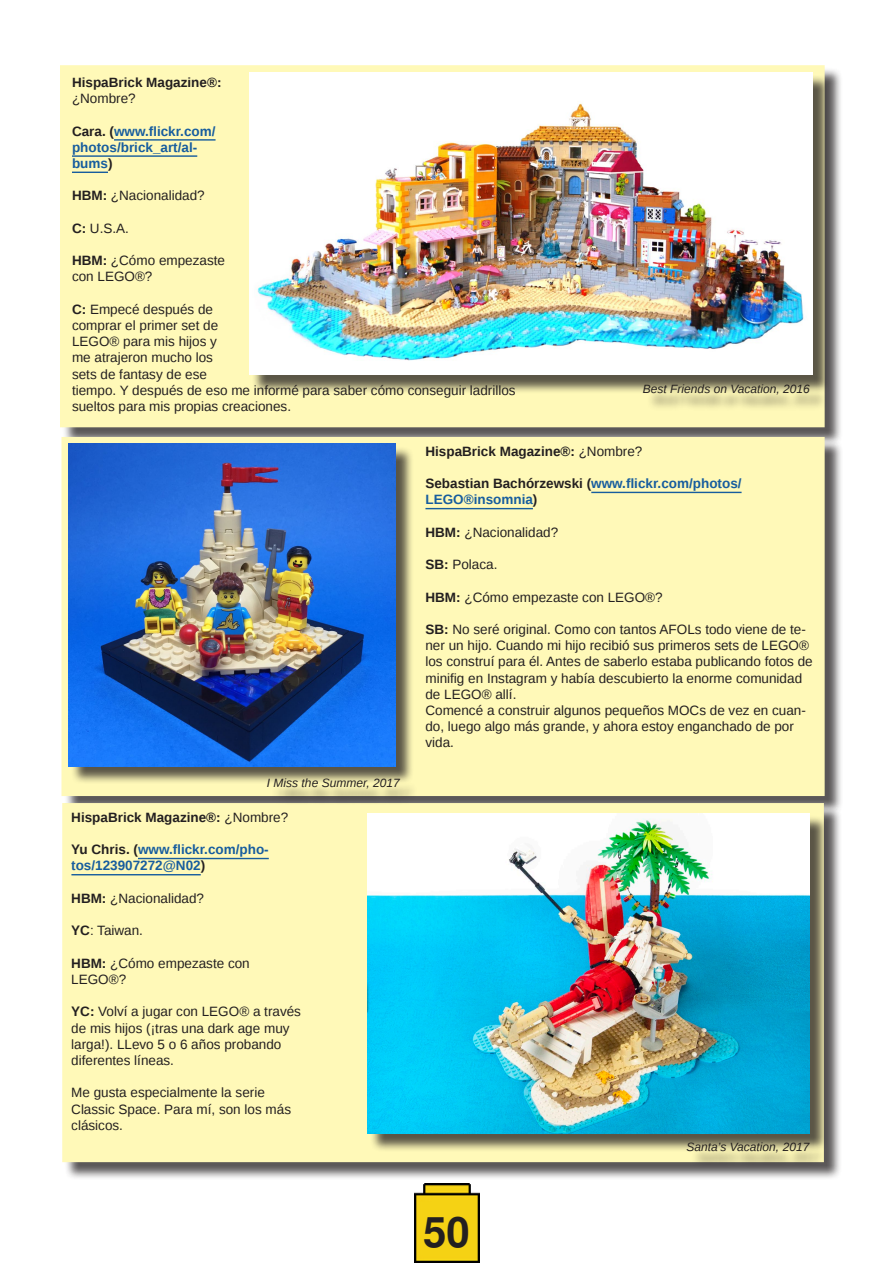
<style>
.page{position:relative;width:893px;height:1263px;background:#fff}
.page>*{position:absolute;margin:0;border:0;box-sizing:border-box;transform-origin:0 0}
.t1{font:700 42px "Free Sans";color:#231f20}
.t2{font:13.5px/16.2px "Liberation Sans";color:#231f20}
.t3{font:700 13.5px/16.2px "Liberation Sans";color:#175d9e}
.t4{font:700 13.5px "Liberation Sans";color:#231f20}
.t5{font:italic 12px "Liberation Sans";color:#231f20}
.s1{color:#231f20}
.s2{font-weight:700}
.s3{font-weight:400}
</style>
<div class="page">
<div style="left:62px;top:67px;width:781px;height:379px;background:#231f20;opacity:.75"></div>
<div style="left:66px;top:71px;width:753px;height:350px;background:#fff9b8"></div>
<hr style="left:114px;top:139px;width:102px;height:2px;background:#175d9e">
<hr style="left:72px;top:155px;width:125px;height:2px;background:#175d9e">
<hr style="left:72px;top:172px;width:36px;height:1px;background:#175d9e">
<div style="left:60px;top:65px;width:765px;height:362px;border:12px solid #fff9b8"></div>
<div style="left:64px;top:439px;width:780px;height:375px;background:#231f20;opacity:.75"></div>
<div style="left:66px;top:441px;width:754px;height:350px;background:#fff9b8"></div>
<hr style="left:591px;top:492px;width:151px;height:1px;background:#175d9e">
<hr style="left:425px;top:508px;width:108px;height:1px;background:#175d9e">
<div style="left:61px;top:437px;width:764px;height:359px;border:9px solid #fff9b8"></div>
<div style="left:64px;top:805px;width:779px;height:375px;background:#231f20;opacity:.75"></div>
<div style="left:67px;top:807px;width:752px;height:351px;background:#fff9b8"></div>
<hr style="left:138px;top:858px;width:131px;height:1px;background:#175d9e">
<hr style="left:71px;top:874px;width:130px;height:1px;background:#175d9e">
<div style="left:62px;top:803px;width:762px;height:359px;border:9px solid #fff9b8"></div>
<div style="left:71px;top:446px;width:343px;height:338px;background:#231f20;opacity:.75"></div>
<img style="left:69px;top:444px;width:327px;height:322px">
<div style="left:369px;top:815px;width:459px;height:337px;background:#231f20;opacity:.75"></div>
<img style="left:367px;top:813px;width:442px;height:320px">
<div style="left:252px;top:75px;width:579px;height:319px;background:#231f20;opacity:.75"></div>
<img style="left:249px;top:73px;width:564px;height:302px">
<div style="left:646px;top:387px;width:182px;height:25px;background:#231f20;opacity:.75"></div>
<div style="left:270px;top:782px;width:147px;height:24px;background:#231f20;opacity:.75"></div>
<div style="left:690px;top:1146px;width:137px;height:25px;background:#231f20;opacity:.75"></div>
<img style="left:414px;top:1183px;width:66px;height:80px">
<p class="t4" style="left:72px;top:75px;width:151px">HispaBrick Magazine®:</p>
<p class="t2" style="left:72px;top:90px;width:65px">¿Nombre?</p>
<p class="t3" style="left:72px;top:123px;width:145px"><span class="s1">Cara. (</span>www.flickr.com/ photos/brick_art/al&shy;bums<span class="s1">)</span></p>
<p class="t2" style="left:72px;top:188px;width:134px"><span class="s2">HBM:</span> ¿Nacionalidad?</p>
<p class="t2" style="left:72px;top:220px;width:59px"><span class="s2">C:</span> U.S.A.</p>
<p class="t2" style="left:72px;top:252px;width:155px"><span class="s2">HBM:</span> ¿Cómo empezaste con LEGO®?</p>
<p class="t2" style="left:72px;top:301px;width:445px"><span class="s2">C:</span> Empecé después de<br>comprar el primer set de<br>LEGO® para mis hijos y<br>me atrajeron mucho los<br>sets de fantasy de ese<br>tiempo. Y después de eso me informé para saber cómo conseguir ladrillos sueltos para mis propias creaciones.</p>
<p class="t4" style="left:425px;top:443px;width:219px">HispaBrick Magazine®: <span class="s3">¿Nombre?</span></p>
<p class="t3" style="left:425px;top:475px;width:318px"><span class="s1">Sebastian Bachórzewski (</span>www.flickr.com/photos/<br>LEGO®insomnia<span class="s1">)</span></p>
<p class="t2" style="left:425px;top:524px;width:134px"><span class="s2">HBM:</span> ¿Nacionalidad?</p>
<p class="t2" style="left:425px;top:556px;width:74px"><span class="s2">SB:</span> Polaca.</p>
<p class="t2" style="left:425px;top:589px;width:239px"><span class="s2">HBM:</span> ¿Cómo empezaste con LEGO®?</p>
<p class="t2" style="left:425px;top:621px;width:389px"><span class="s2">SB:</span> No seré original. Como con tantos AFOLs todo viene de te&shy;ner un hijo. Cuando mi hijo recibió sus primeros sets de LEGO® los construí para él. Antes de saberlo estaba publicando fotos de minifig en Instagram y había descubierto la enorme comunidad de LEGO® allí.<br>Comencé a construir algunos pequeños MOCs de vez en cuan&shy;do, luego algo más grande, y ahora estoy enganchado de por vida.</p>
<p class="t5" style="left:643px;top:382px;width:168px">Best Friends on Vacation, 2016</p>
<p class="t5" style="left:267px;top:776px;width:134px">I Miss the Summer, 2017</p>
<p class="t4" style="left:71px;top:810px;width:219px">HispaBrick Magazine®: <span class="s3">¿Nombre?</span></p>
<p class="t3" style="left:71px;top:841px;width:199px"><span class="s1">Yu Chris. (</span>www.flickr.com/pho&shy;tos/123907272@N02<span class="s1">)</span></p>
<p class="t2" style="left:71px;top:890px;width:134px"><span class="s2">HBM:</span> ¿Nacionalidad?</p>
<p class="t2" style="left:71px;top:922px;width:73px"><span class="s2">YC</span>: Taiwan.</p>
<p class="t2" style="left:71px;top:955px;width:180px"><span class="s2">HBM:</span> ¿Cómo empezaste con<br>LEGO®?</p>
<p class="t2" style="left:71px;top:1003px;width:231px"><span class="s2">YC:</span> Volví a jugar con LEGO® a través de mis hijos (¡tras una dark age muy larga!). LLevo 5 o 6 años probando diferentes líneas.</p>
<p class="t2" style="left:71px;top:1084px;width:221px">Me gusta especialmente la serie<br>Classic Space. Para mí, son los más clásicos.</p>
<h1 class="t1" style="left:423px;top:1199px;width:48px">50</h1>
<p class="t5" style="left:687px;top:1140px;width:124px">Santa’s Vacation, 2017</p>
</div>
